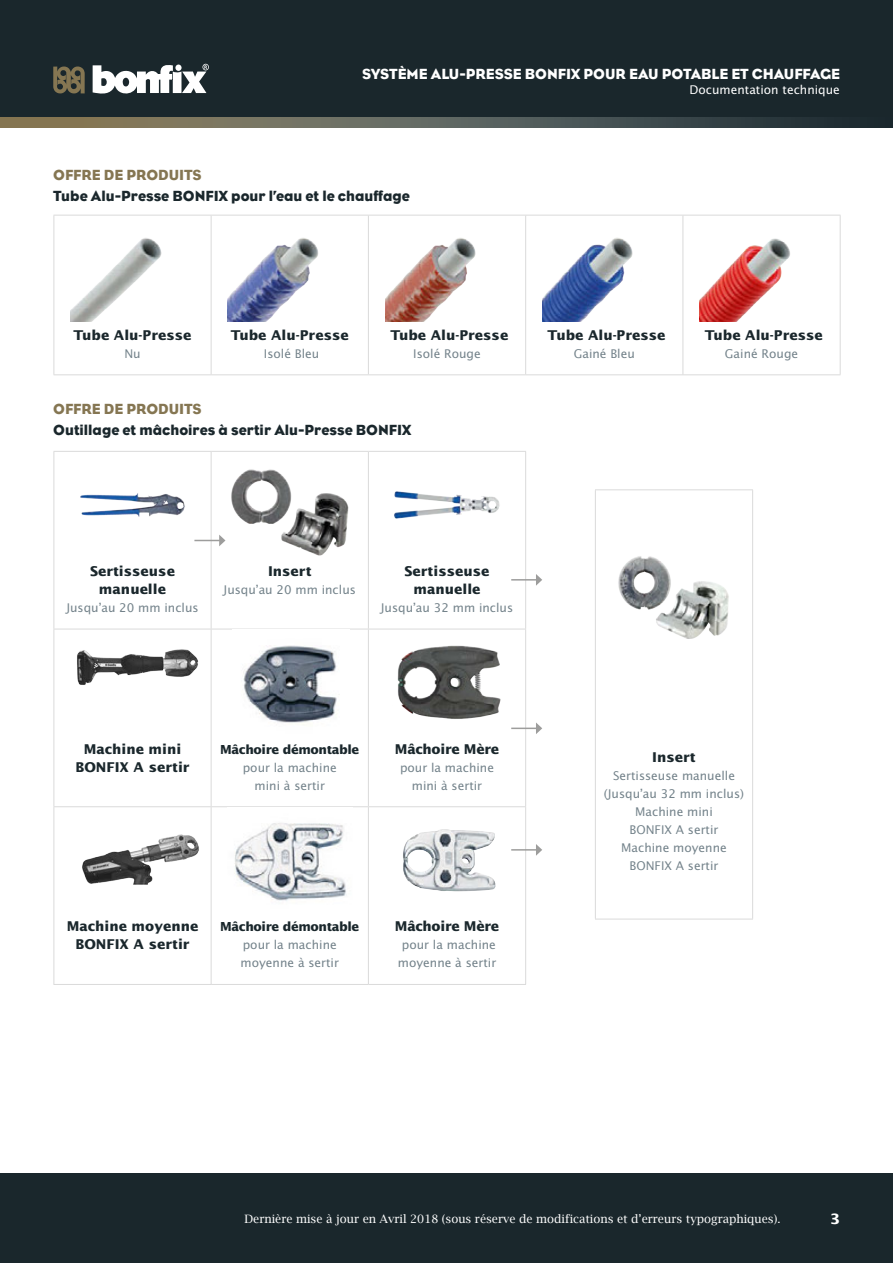
<style>
.page{position:relative;width:893px;height:1263px;background:#fff}
.page>*{position:absolute;margin:0;border:0;box-sizing:border-box;transform-origin:0 0}
.t1{font:15px/21px "Eagle";color:#1a272c}
.t2{font:15px "Eagle";color:#fff}
.t3{font:700 14.25px "Lucida Sans Std";color:#fff}
.t4{font:700 13.5px/18px "Lucida Sans Std";color:#1a272c;text-align:center}
.t5{font:700 13.5px "Lucida Sans Std";letter-spacing:-.02em;color:#1a272c}
.t6{font:700 12.45px "Lucida Sans Std";letter-spacing:-.03em;color:#1a272c}
.t7{font:12px/18px "Lucida Sans Std";color:#73828a;text-align:center}
.t8{font:12px "Lucida Sans Std";color:#fff}
.t9{font:11.55px "Lucida Bright";color:#fff}
.s1{color:#857652}
</style>
<div class="page">
<svg style="left:0;top:117px;width:893px;height:11px;background:#5a5d54"></svg>
<div style="left:0;top:1174px;width:893px;height:89px;background:#1a272c"></div>
<div style="left:0;top:0;width:893px;height:117px;background:#1a272c"></div>
<svg style="left:53px;top:66px;width:32px;height:28px"></svg>
<svg style="left:93px;top:64px;width:116px;height:30px"></svg>
<hr style="left:54px;top:215px;width:157px;height:1px;background:#dadada">
<hr style="left:54px;top:215px;width:1px;height:159px;background:#dadada">
<hr style="left:54px;top:374px;width:157px;height:1px;background:#dadada">
<hr style="left:211px;top:215px;width:157px;height:1px;background:#dadada">
<hr style="left:211px;top:215px;width:1px;height:159px;background:#dadada">
<hr style="left:211px;top:374px;width:157px;height:1px;background:#dadada">
<hr style="left:368px;top:215px;width:158px;height:1px;background:#dadada">
<hr style="left:368px;top:215px;width:1px;height:159px;background:#dadada">
<hr style="left:368px;top:374px;width:158px;height:1px;background:#dadada">
<hr style="left:526px;top:215px;width:157px;height:1px;background:#dadada">
<hr style="left:525px;top:215px;width:1px;height:159px;background:#dadada">
<hr style="left:526px;top:374px;width:157px;height:1px;background:#dadada">
<hr style="left:683px;top:215px;width:157px;height:1px;background:#dadada">
<hr style="left:682px;top:215px;width:1px;height:159px;background:#dadada">
<hr style="left:840px;top:215px;width:1px;height:159px;background:#dadada">
<hr style="left:683px;top:374px;width:157px;height:1px;background:#dadada">
<img style="left:70px;top:215px;width:125px;height:107px">
<img style="left:228px;top:215px;width:124px;height:107px">
<img style="left:385px;top:215px;width:125px;height:107px">
<img style="left:542px;top:215px;width:125px;height:107px">
<img style="left:699px;top:215px;width:125px;height:107px">
<hr style="left:54px;top:451px;width:157px;height:1px;background:#dadada">
<hr style="left:54px;top:452px;width:1px;height:177px;background:#dadada">
<hr style="left:211px;top:452px;width:1px;height:177px;background:#dadada">
<hr style="left:54px;top:629px;width:157px;height:1px;background:#dadada">
<hr style="left:54px;top:629px;width:1px;height:177px;background:#dadada">
<hr style="left:211px;top:629px;width:1px;height:177px;background:#dadada">
<hr style="left:211px;top:451px;width:157px;height:1px;background:#dadada">
<hr style="left:211px;top:629px;width:157px;height:1px;background:#dadada">
<hr style="left:368px;top:629px;width:1px;height:177px;background:#dadada">
<hr style="left:525px;top:629px;width:1px;height:177px;background:#dadada">
<hr style="left:54px;top:806px;width:157px;height:1px;background:#dadada">
<hr style="left:54px;top:807px;width:1px;height:177px;background:#dadada">
<hr style="left:54px;top:984px;width:157px;height:1px;background:#dadada">
<hr style="left:211px;top:806px;width:157px;height:1px;background:#dadada">
<hr style="left:211px;top:807px;width:1px;height:177px;background:#dadada">
<hr style="left:211px;top:984px;width:157px;height:1px;background:#dadada">
<hr style="left:368px;top:806px;width:158px;height:1px;background:#dadada">
<hr style="left:368px;top:807px;width:1px;height:177px;background:#dadada">
<hr style="left:525px;top:807px;width:1px;height:177px;background:#dadada">
<hr style="left:368px;top:984px;width:158px;height:1px;background:#dadada">
<hr style="left:368px;top:451px;width:158px;height:1px;background:#dadada">
<hr style="left:368px;top:452px;width:1px;height:177px;background:#dadada">
<hr style="left:525px;top:452px;width:1px;height:177px;background:#dadada">
<hr style="left:368px;top:629px;width:158px;height:1px;background:#dadada">
<img style="left:80px;top:493px;width:105px;height:24px">
<img style="left:394px;top:491px;width:106px;height:28px">
<img style="left:232px;top:629px;width:117px;height:96px">
<img style="left:385px;top:629px;width:125px;height:90px">
<img style="left:234px;top:823px;width:113px;height:78px">
<img style="left:403px;top:829px;width:93px;height:63px">
<img style="left:77px;top:649px;width:121px;height:36px">
<img style="left:82px;top:834px;width:117px;height:50px">
<img style="left:656px;top:581px;width:73px;height:58px">
<img style="left:618px;top:556px;width:57px;height:61px">
<img style="left:281px;top:493px;width:68px;height:63px">
<img style="left:231px;top:469px;width:62px;height:60px">
<hr style="left:595px;top:489px;width:158px;height:1px;background:#dadada">
<hr style="left:595px;top:490px;width:1px;height:429px;background:#dadada">
<hr style="left:752px;top:490px;width:1px;height:429px;background:#dadada">
<hr style="left:595px;top:919px;width:158px;height:1px;background:#dadada">
<svg style="left:194px;top:535px;width:31px;height:11px"></svg>
<hr style="left:511px;top:579px;width:26px;height:2px;background:#9d9d9c">
<svg style="left:536px;top:574px;width:6px;height:12px"></svg>
<svg style="left:511px;top:722px;width:31px;height:12px"></svg>
<hr style="left:511px;top:849px;width:26px;height:2px;background:#9d9d9c">
<svg style="left:536px;top:844px;width:6px;height:12px"></svg>
<p class="t2" style="left:362px;top:65px;width:479px">SYSTÈME ALU-PRESSE BONFIX POUR EAU POTABLE ET CHAUFFAGE</p>
<p class="t8" style="left:689px;top:82px;width:152px">Documentation technique</p>
<p class="t1" style="left:53px;top:165px;width:358px"><span class="s1">OFFRE DE PRODUITS<br></span>Tube Alu-Presse BONFIX pour l’eau et le chauffage</p>
<p class="t4" style="left:74px;top:326px;width:119px">Tube Alu-Presse</p>
<p class="t7" style="left:124px;top:345px;width:18px">Nu</p>
<p class="t4" style="left:231px;top:326px;width:119px">Tube Alu-Presse</p>
<p class="t7" style="left:264px;top:345px;width:57px">Isolé Bleu</p>
<p class="t4" style="left:390px;top:326px;width:119px">Tube Alu-Presse</p>
<p class="t7" style="left:413px;top:345px;width:69px">Isolé Rouge</p>
<p class="t4" style="left:548px;top:326px;width:119px">Tube Alu-Presse</p>
<p class="t7" style="left:574px;top:345px;width:63px">Gainé Bleu</p>
<p class="t4" style="left:705px;top:326px;width:119px">Tube Alu-Presse</p>
<p class="t7" style="left:725px;top:345px;width:75px">Gainé Rouge</p>
<p class="t1" style="left:53px;top:398px;width:360px"><span class="s1">OFFRE DE PRODUITS<br></span>Outillage et mâchoires à sertir Alu-Presse BONFIX</p>
<p class="t4" style="left:90px;top:562px;width:86px">Sertisseuse manuelle</p>
<p class="t7" style="left:66px;top:599px;width:134px">Jusqu’au 20 mm inclus</p>
<p class="t4" style="left:268px;top:562px;width:45px">Insert</p>
<p class="t7" style="left:224px;top:581px;width:134px">Jusqu’au 20 mm inclus</p>
<p class="t4" style="left:405px;top:562px;width:86px">Sertisseuse manuelle</p>
<p class="t7" style="left:381px;top:599px;width:134px">Jusqu’au 32 mm inclus</p>
<p class="t4" style="left:75px;top:740px;width:116px">Machine mini<br>BONFIX A sertir</p>
<p class="t6" style="left:220px;top:742px;width:141px">Mâchoire démontable</p>
<p class="t7" style="left:243px;top:759px;width:96px">pour la machine mini à sertir</p>
<p class="t5" style="left:395px;top:741px;width:106px">Mâchoire Mère</p>
<p class="t7" style="left:400px;top:759px;width:96px">pour la machine mini à sertir</p>
<p class="t4" style="left:67px;top:918px;width:133px">Machine moyenne<br>BONFIX A sertir</p>
<p class="t6" style="left:220px;top:920px;width:141px">Mâchoire démontable</p>
<p class="t7" style="left:241px;top:936px;width:100px;text-align:left">pour la machine moyenne à sertir</p>
<p class="t5" style="left:395px;top:919px;width:106px">Mâchoire Mère</p>
<p class="t7" style="left:398px;top:936px;width:100px">pour la machine moyenne à sertir</p>
<p class="t4" style="left:652px;top:748px;width:45px">Insert</p>
<p class="t7" style="left:604px;top:766px;width:142px">Sertisseuse manuelle (Jusqu’au 32 mm inclus)<br>Machine mini<br>BONFIX A sertir<br>Machine moyenne<br>BONFIX A sertir</p>
<p class="t9" style="left:244px;top:1212px;width:537px">Dernière mise à jour en Avril 2018 (sous réserve de modifications et d’erreurs typographiques).</p>
<p class="t3" style="left:830px;top:1211px;width:11px">3</p>
</div>
